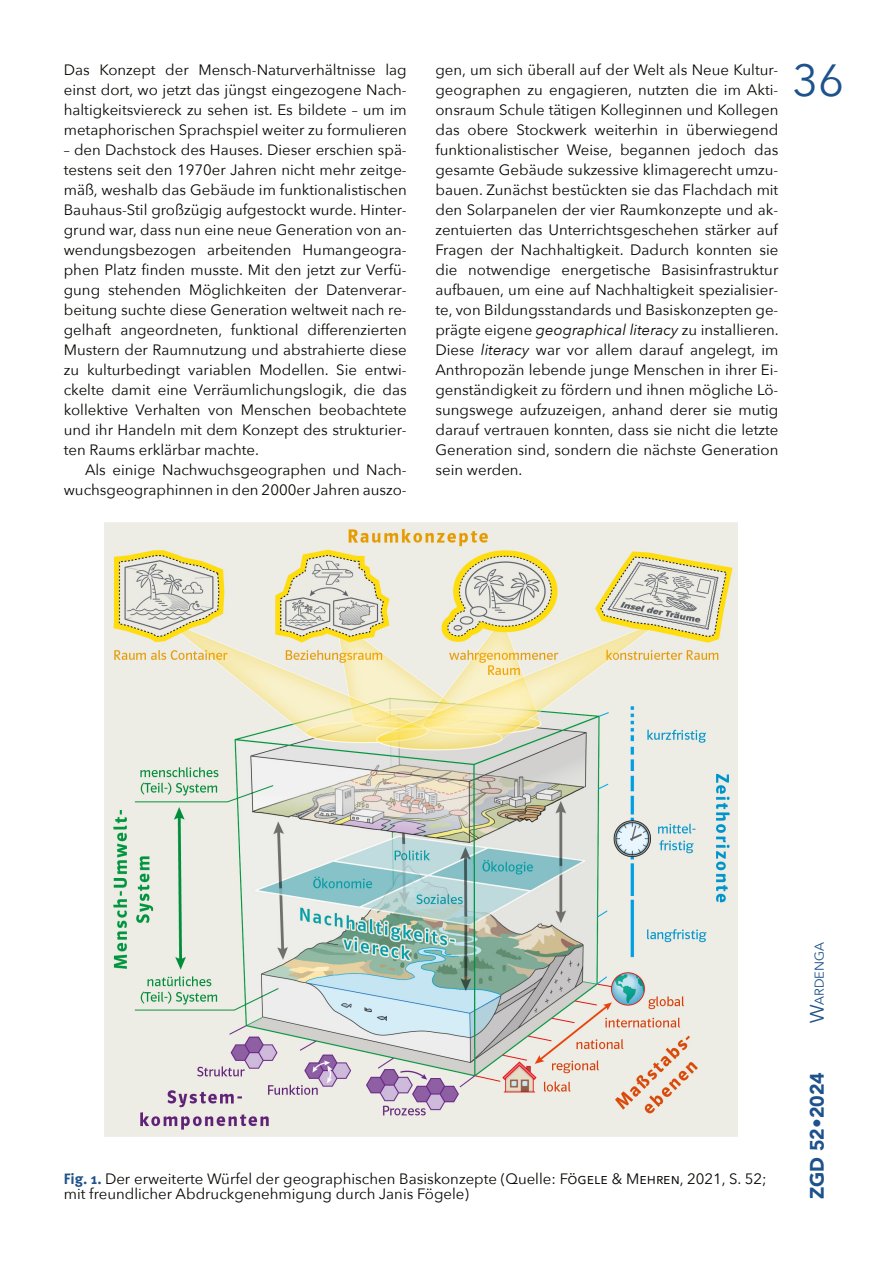
<style>
.page{position:relative;width:893px;height:1263px;background:#fff}
.page>*{position:absolute;margin:0;border:0;box-sizing:border-box;transform-origin:0 0}
.t1{font:45px "Avenir Next";color:#1e528c}
.t2{font:900 19.5px "Avenir";color:#1e528c}
.t3{font:15px/20px "Avenir Next";color:#080704;text-align:justify}
.t4{font:12.9px "Avenir";color:#1e528c}
.s1{font-style:italic}
.s2{font-family:"Meta Pro";font-weight:700;color:#1e528c}
.s3{font-size:19.5px}
</style>
<div class="page">
<img style="left:105px;top:522px;width:633px;height:615px">
<p class="t3" style="left:64px;top:60px;width:344px">Das Konzept der Mensch-Naturverhältnisse lag einst dort, wo jetzt das jüngst eingezogene Nach&shy;haltigkeitsviereck zu sehen ist. Es bildete – um im metaphorischen Sprachspiel weiter zu formulieren</p>
<p class="t3" style="left:64px;top:140px;width:344px">– den Dachstock des Hauses. Dieser erschien spä&shy;testens seit den 1970er Jahren nicht mehr zeitge&shy;mäß, weshalb das Gebäude im funktionalistischen Bauhaus-Stil großzügig aufgestockt wurde. Hinter&shy;grund war, dass nun eine neue Generation von an&shy;wendungsbezogen arbeitenden Humangeogra&shy;phen Platz finden musste. Mit den jetzt zur Verfü&shy;gung stehenden Möglichkeiten der Datenverar&shy;beitung suchte diese Generation weltweit nach re&shy;gelhaft angeordneten, funktional differenzierten Mustern der Raumnutzung und abstrahierte diese zu kulturbedingt variablen Modellen. Sie entwi&shy;ckelte damit eine Verräumlichungslogik, die das kollektive Verhalten von Menschen beobachtete und ihr Handeln mit dem Konzept des strukturier&shy;ten Raums erklärbar machte.</p>
<p class="t3" style="left:64px;top:460px;width:344px;text-align:right">Als einige Nachwuchsgeographen und Nach&shy;wuchsgeographinnen in den 2000er Jahren auszo-</p>
<p class="t3" style="left:435px;top:60px;width:345px">gen, um sich überall auf der Welt als Neue Kultur&shy;geographen zu engagieren, nutzten die im Akti&shy;onsraum Schule tätigen Kolleginnen und Kollegen das obere Stockwerk weiterhin in überwiegend funktionalistischer Weise, begannen jedoch das gesamte Gebäude sukzessive klimagerecht umzu&shy;bauen. Zunächst bestückten sie das Flachdach mit den Solarpanelen der vier Raumkonzepte und ak&shy;zentuierten das Unterrichtsgeschehen stärker auf Fragen der Nachhaltigkeit. Dadurch konnten sie die notwendige energetische Basisinfrastruktur aufbauen, um eine auf Nachhaltigkeit spezialisier&shy;te, von Bildungsstandards und Basiskonzepten ge&shy;prägte eigene <span class="s1">geographical literacy</span> zu installieren.<br>Diese <span class="s1">literacy</span> war vor allem darauf angelegt, im Anthropozän lebende junge Menschen in ihrer Ei&shy;genständigkeit zu fördern und ihnen mögliche Lö&shy;sungswege aufzuzeigen, anhand derer sie mutig darauf vertrauen konnten, dass sie nicht die letzte Generation sind, sondern die nächste Generation sein werden.</p>
<h1 class="t1" style="left:792px;top:51px;width:54px">36</h1>
<p class="t3" style="left:64px;top:1172px;width:704px;line-height:15px"><span class="s2">Fig. 1.</span> Der erweiterte Würfel der geographischen Basiskonzepte (Quelle: Fögele &amp; Mehren, 2021, S. 52; mit freundlicher Abdruckgenehmigung durch Janis Fögele)</p>
<p class="t4" style="left:811px;top:1023px;width:82px;rotate:-90deg"><span class="s3">W</span>ARDENGA</p>
<h2 class="t2" style="left:804px;top:1199px;width:129px;rotate:-90deg">ZGD 52•2024</h2>
</div>
